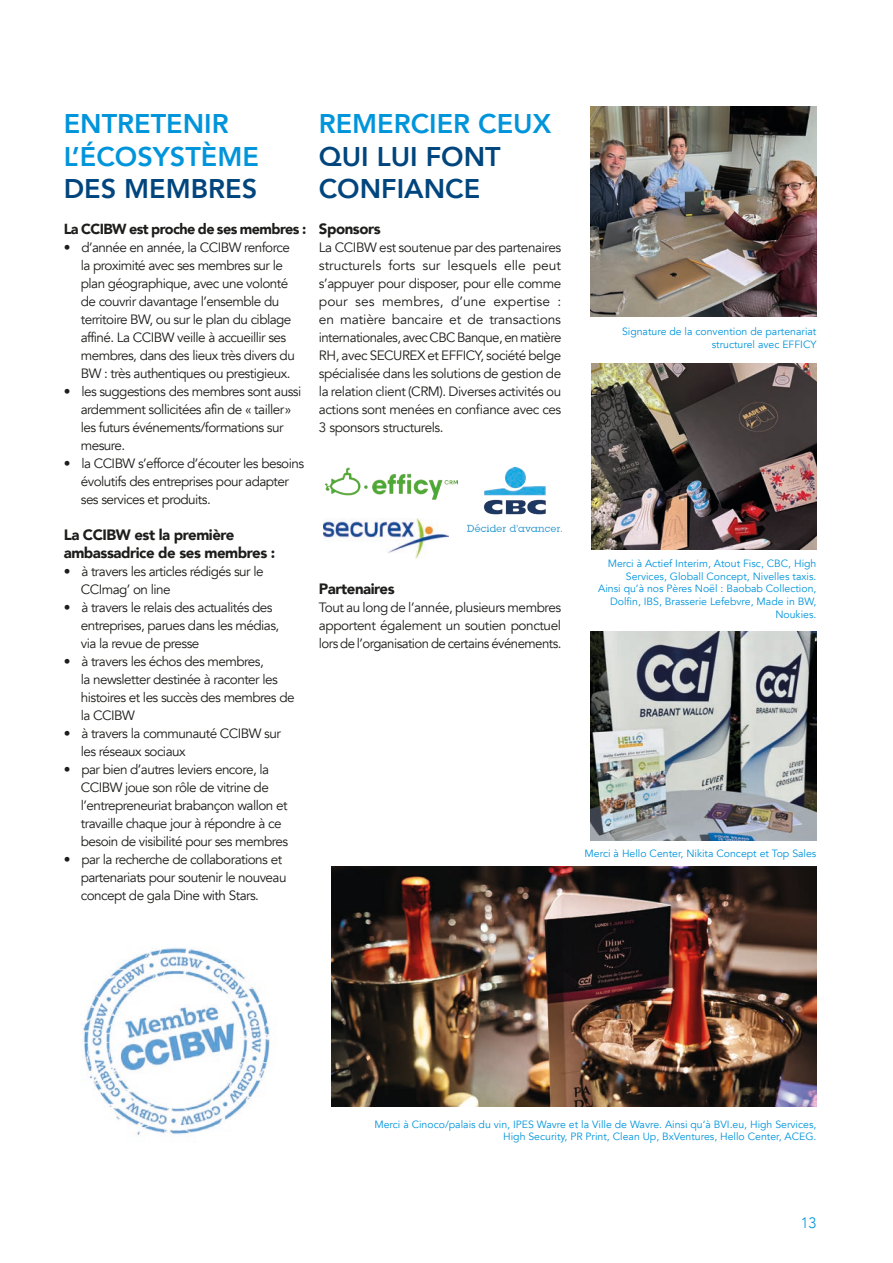
<style>
.page{position:relative;width:893px;height:1263px;background:#fff}
.page>*{position:absolute;margin:0;border:0;box-sizing:border-box;transform-origin:0 0}
.t1{font:800 27px/32.4px "Avenir";color:#0095db}
.t2{font:800 27px/32.4px "Avenir";color:#00457d}
.Body_courant{font:900 15px "Avenir";letter-spacing:-.03em;color:#1d1d1b}
.t3{font:300 15px "Avenir";color:#0095db}
.Body_courant-2{font:900 14.55px "Avenir";letter-spacing:-.035em;color:#1d1d1b}
.Body_courant-3{font:13.5px/18px "Avenir";letter-spacing:-.04em;color:#1d1d1b}
.Style_de_paragraphe_1{font:10.5px/12.6px "Avenir";color:#0095db;text-align:right}
.s1{color:#00457d}
.s2{color:#0095db}
</style>
<div class="page">
<img style="left:82px;top:947px;width:188px;height:189px">
<img style="left:468px;top:467px;width:93px;height:64px">
<img style="left:323px;top:519px;width:126px;height:40px">
<img style="left:590px;top:106px;width:226px;height:211px">
<img style="left:590px;top:631px;width:226px;height:209px">
<img style="left:332px;top:866px;width:484px;height:240px">
<img style="left:591px;top:364px;width:225px;height:185px">
<img style="left:324px;top:467px;width:134px;height:32px">
<p class="t1" style="left:64px;top:108px;width:197px">ENTRETENIR<br>L’ÉCOSYSTÈME<br><span class="s1">DES MEMBRES</span></p>
<p class="t2" style="left:319px;top:108px;width:234px"><span class="s2">REMERCIER CEUX<br></span>QUI LUI FONT<br>CONFIANCE</p>
<p class="Body_courant-2" style="left:64px;top:216px;width:244px">La CCIBW est proche de ses membres :</p>
<p class="Body_courant-3" style="left:81px;top:239px;width:216px;text-indent:-17px">• d’année en année, la CCIBW renforce la proximité avec ses membres sur le plan géographique, avec une volonté de couvrir davantage l’ensemble du territoire BW, ou sur le plan du ciblage affiné. La CCIBW veille à accueillir ses membres, dans des lieux très divers du BW : très authentiques ou prestigieux.</p>
<p class="Body_courant-3" style="left:81px;top:383px;width:222px;text-indent:-17px">• les suggestions des membres sont aussi ardemment sollicitées afin de « tailler» les futurs événements/formations sur mesure.</p>
<p class="Body_courant-3" style="left:81px;top:455px;width:225px;text-indent:-17px">• la CCIBW s’efforce d’écouter les besoins évolutifs des entreprises pour adapter ses services et produits.</p>
<p class="Body_courant" style="left:64px;top:522px;width:172px">La CCIBW est la première</p>
<p class="Body_courant" style="left:64px;top:540px;width:213px">ambassadrice de ses membres :</p>
<p class="Body_courant-3" style="left:81px;top:563px;width:184px;text-indent:-17px">• à travers les articles rédigés sur le<br>CCImag’ on line</p>
<p class="Body_courant-3" style="left:81px;top:599px;width:200px;text-indent:-17px">• à travers le relais des actualités des entreprises, parues dans les médias, via la revue de presse</p>
<p class="Body_courant-3" style="left:81px;top:653px;width:215px;text-indent:-17px">• à travers les échos des membres,<br>la newsletter destinée à raconter les histoires et les succès des membres de la CCIBW</p>
<p class="Body_courant-3" style="left:81px;top:725px;width:202px;text-indent:-17px">• à travers la communauté CCIBW sur les réseaux sociaux</p>
<p class="Body_courant-3" style="left:81px;top:761px;width:209px;text-indent:-17px">• par bien d’autres leviers encore, la CCIBW joue son rôle de vitrine de l’entrepreneuriat brabançon wallon et travaille chaque jour à répondre à ce besoin de visibilité pour ses membres</p>
<p class="Body_courant-3" style="left:81px;top:851px;width:207px;text-indent:-17px">• par la recherche de collaborations et partenariats pour soutenir le nouveau concept de gala Dine with Stars.</p>
<p class="Body_courant" style="left:319px;top:216px;width:63px">Sponsors</p>
<p class="Body_courant-3" style="left:319px;top:239px;width:244px;text-align:justify">La CCIBW est soutenue par des partenaires structurels forts sur lesquels elle peut s’appuyer pour disposer, pour elle comme pour ses membres, d’une expertise : en matière bancaire et de transactions internationales, avec CBC Banque, en matière RH, avec SECUREX et EFFICY, société belge spécialisée dans les solutions de gestion de la relation client (CRM). Diverses activités ou actions sont menées en confiance avec ces 3 sponsors structurels.</p>
<p class="Body_courant" style="left:319px;top:576px;width:77px">Partenaires</p>
<p class="Body_courant-3" style="left:319px;top:599px;width:244px;text-align:justify">Tout au long de l’année, plusieurs membres apportent également un soutien ponctuel lors de l’organisation de certains événements.</p>
<p class="Style_de_paragraphe_1" style="left:622px;top:325px;width:196px">Signature de la convention de partenariat structurel avec EFFICY</p>
<p class="Style_de_paragraphe_1" style="left:598px;top:557px;width:220px">Merci à Actief Interim, Atout Fisc, CBC, High Services, Globall Concept, Nivelles taxis.<br>Ainsi qu’à nos Pères Noël : Baobab Collection, Dolfin, IBS, Brasserie Lefebvre, Made in BW, Noukies.</p>
<p class="Style_de_paragraphe_1" style="left:585px;top:847px;width:233px">Merci à Hello Center, Nikita Concept et Top Sales</p>
<p class="Style_de_paragraphe_1" style="left:374px;top:1118px;width:444px">Merci à Cinoco/palais du vin, IPES Wavre et la Ville de Wavre. Ainsi qu’à BVI.eu, High Services,<br>High Security, PR Print, Clean Up, BxVentures, Hello Center, ACEG.</p>
<p class="t3" style="left:801px;top:1214px;width:17px">13</p>
</div>
